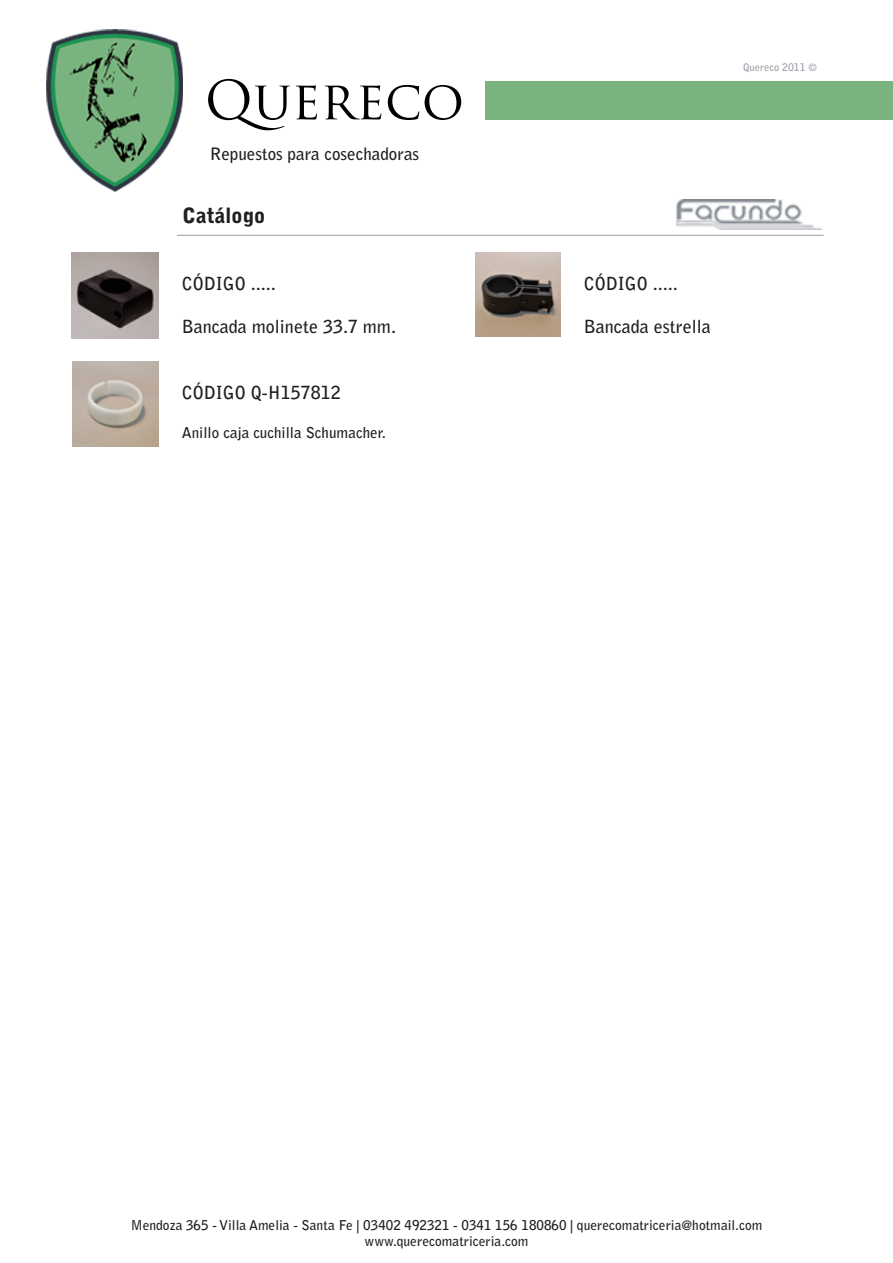
<style>
.page{position:relative;width:893px;height:1263px;background:#fff}
.page>*{position:absolute;margin:0;border:0;box-sizing:border-box;transform-origin:0 0}
.t1{font:52.65px "Trajan Pro";color:#000}
.t2{font:900 21px "Bell Gothic Std";color:#231f20}
.t3{font:700 18px "Bell Gothic Std";color:#231f20}
.t4{font:700 17.1px "Bell Gothic Std";color:#231f20}
.t5{font:700 15px "Bell Gothic Std";color:#231f20}
.t6{font:700 13.5px/16.2px "Bell Gothic Std";color:#231f20;text-align:center}
.t7{font:700 10.5px "Bell Gothic Std";color:#9ca0a8}
</style>
<div class="page">
<img style="left:46px;top:29px;width:136px;height:162px">
<div style="left:485px;top:81px;width:408px;height:38px;background:#79b37f"></div>
<hr style="left:177px;top:235px;width:647px;height:1px;background:#a8a9ad">
<img style="left:72px;top:253px;width:86px;height:86px">
<img style="left:475px;top:252px;width:85px;height:85px">
<img style="left:676px;top:200px;width:146px;height:29px">
<img style="left:73px;top:361px;width:85px;height:86px">
<h1 class="t1" style="left:205px;top:67px;width:261px">QUERECO</h1>
<p class="t4" style="left:210px;top:143px;width:211px">Repuestos para cosechadoras</p>
<h2 class="t2" style="left:182px;top:203px;width:85px">Catálogo</h2>
<h3 class="t3" style="left:182px;top:272px;width:95px">CÓDIGO .....</h3>
<h3 class="t3" style="left:182px;top:315px;width:216px">Bancada molinete 33.7 mm.</h3>
<h3 class="t3" style="left:182px;top:381px;width:160px">CÓDIGO Q-H157812</h3>
<p class="t5" style="left:182px;top:424px;width:206px">Anillo caja cuchilla Schumacher.</p>
<p class="t7" style="left:743px;top:61px;width:75px">Quereco 2011 ©</p>
<h3 class="t3" style="left:584px;top:272px;width:95px">CÓDIGO .....</h3>
<h3 class="t3" style="left:584px;top:315px;width:128px">Bancada estrella</h3>
<p class="t6" style="left:131px;top:1217px;width:633px">Mendoza 365 - Villa Amelia - Santa Fe | 03402 492321 - 0341 156 180860 | querecomatriceria@hotmail.com www.querecomatriceria.com</p>
</div>
